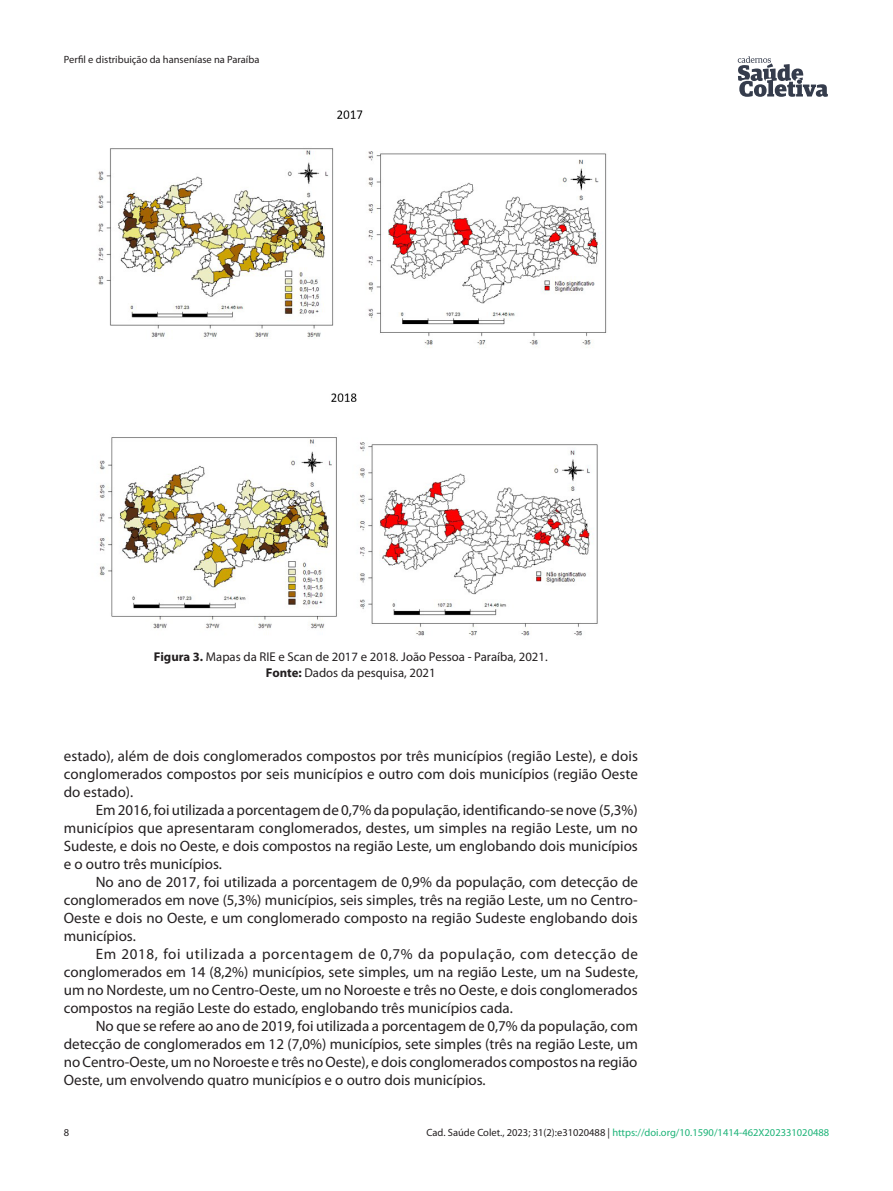
<style>
.page{position:relative;width:893px;height:1191px;background:#fff}
.page>*{position:absolute;margin:0;border:0;box-sizing:border-box;transform-origin:0 0}
.Paragraph{font:15px/18px "Myriad Pro";color:#231f20;text-align:justify}
.FigureCaption{font:12.75px/15.3px "Myriad Pro";color:#231f20;text-align:center}
.t1{font:10.5px "Myriad Pro";color:#1cb377}
.t2{font:10.5px "Myriad Pro";color:#231f20}
.s1{font-weight:700}
.s2{color:#231f20}
</style>
<div class="page">
<svg style="left:738px;top:56px;width:90px;height:41px"></svg>
<img style="left:98px;top:110px;width:509px;height:526px">
<p class="t2" style="left:64px;top:53px;width:197px">Perfil e distribuição da hanseníase na Paraíba</p>
<p class="FigureCaption" style="left:154px;top:649px;width:395px"><span class="s1">Figura 3.</span> Mapas da RIE e Scan de 2017 e 2018. João Pessoa - Paraíba, 2021.<br><span class="s1">Fonte:</span> Dados da pesquisa, 2021</p>
<p class="Paragraph" style="left:64px;top:746px;width:576px">estado), além de dois conglomerados compostos por três municípios (região Leste), e dois conglomerados compostos por seis municípios e outro com dois municípios (região Oeste do estado).</p>
<p class="Paragraph" style="left:64px;top:800px;width:576px;text-indent:32px">Em 2016, foi utilizada a porcentagem de 0,7% da população, identificando-se nove (5,3%) municípios que apresentaram conglomerados, destes, um simples na região Leste, um no Sudeste, e dois no Oeste, e dois compostos na região Leste, um englobando dois municípios e o outro três municípios.</p>
<p class="Paragraph" style="left:64px;top:872px;width:576px;text-indent:32px">No ano de 2017, foi utilizada a porcentagem de 0,9% da população, com detecção de conglomerados em nove (5,3%) municípios, seis simples, três na região Leste, um no Centro-Oeste e dois no Oeste, e um conglomerado composto na região Sudeste englobando dois municípios.</p>
<p class="Paragraph" style="left:64px;top:944px;width:576px;text-indent:32px">Em 2018, foi utilizada a porcentagem de 0,7% da população, com detecção de conglomerados em 14 (8,2%) municípios, sete simples, um na região Leste, um na Sudeste, um no Nordeste, um no Centro-Oeste, um no Noroeste e três no Oeste, e dois conglomerados compostos na região Leste do estado, englobando três municípios cada.</p>
<p class="Paragraph" style="left:64px;top:1016px;width:576px;text-indent:32px">No que se refere ao ano de 2019, foi utilizada a porcentagem de 0,7% da população, com detecção de conglomerados em 12 (7,0%) municípios, sete simples (três na região Leste, um no Centro-Oeste, um no Noroeste e três no Oeste), e dois conglomerados compostos na região Oeste, um envolvendo quatro municípios e o outro dois municípios.</p>
<p class="t2" style="left:64px;top:1125px;width:7px">8</p>
<p class="t1" style="left:427px;top:1125px;width:404px"><span class="s2">Cad. Saúde Colet., 2023; 31(2):e31020488 |</span> https://doi.org/10.1590/1414-462X202331020488</p>
</div>
